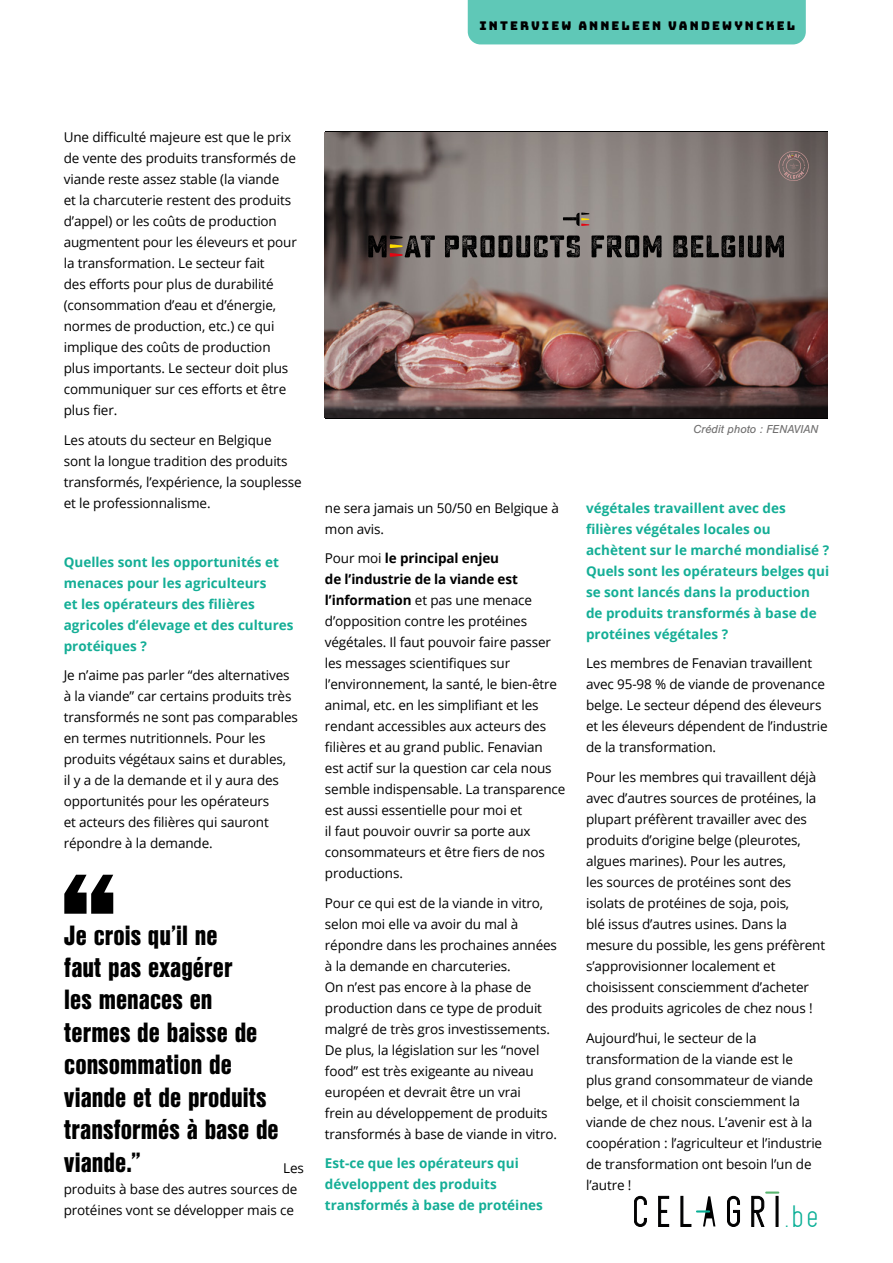
<style>
.page{position:relative;width:893px;height:1263px;background:#fff}
.page>*{position:absolute;margin:0;border:0;box-sizing:border-box;transform-origin:0 0}
.t1{font:29.55px "Megan June";color:#0aaf96}
.t2{font:900 27px/32.5px "Nimbus San Con L";color:#000}
.t3{font:13.5px/21px "Open Sans";letter-spacing:-.01em;color:#000}
.t4{font:700 13.5px/21px "Open Sans";color:#14ae96}
.t5{font:12px "Bungee";letter-spacing:.18em;color:#000}
.t6{font:italic 12px "Nimbus San";color:#706f6f}
.s1{font-weight:700}
</style>
<div class="page">
<img style="left:325px;top:132px;width:502px;height:285px">
<svg style="left:445px;top:235px;width:135px;height:22px;background:#464342"></svg>
<svg style="left:591px;top:235px;width:71px;height:22px;background:#43403e"></svg>
<svg style="left:673px;top:235px;width:111px;height:22px;background:#3d3a38"></svg>
<svg style="left:368px;top:235px;width:67px;height:22px"></svg>
<svg style="left:563px;top:213px;width:26px;height:13px"></svg>
<svg style="left:779px;top:151px;width:30px;height:30px"></svg>
<div style="left:468px;top:0;width:338px;height:44px;background:#5fc8b7"></div>
<svg style="left:64px;top:875px;width:49px;height:39px"></svg>
<svg style="left:634px;top:1196px;width:13px;height:31px"></svg>
<svg style="left:658px;top:1196px;width:11px;height:31px"></svg>
<svg style="left:727px;top:1196px;width:13px;height:31px"></svg>
<svg style="left:681px;top:1196px;width:34px;height:31px"></svg>
<svg style="left:751px;top:1191px;width:28px;height:36px"></svg>
<p class="t5" style="left:479px;top:19px;width:317px">INTERVIEW ANNELEEN VANDEWYNCKEL</p>
<p class="t3" style="left:64px;top:126px;width:235px">Une difficulté majeure est que le prix de vente des produits transformés de viande reste assez stable (la viande<br>et la charcuterie restent des produits d’appel) or les coûts de production augmentent pour les éleveurs et pour la transformation. Le secteur fait<br>des efforts pour plus de durabilité (consommation d’eau et d’énergie, normes de production, etc.) ce qui implique des coûts de production plus importants. Le secteur doit plus communiquer sur ces efforts et être plus fier.</p>
<p class="t3" style="left:64px;top:429px;width:239px">Les atouts du secteur en Belgique sont la longue tradition des produits transformés, l’expérience, la souplesse et le professionnalisme.</p>
<p class="t4" style="left:64px;top:551px;width:231px">Quelles sont les opportunités et menaces pour les agriculteurs<br>et les opérateurs des filières agricoles d’élevage et des cultures protéiques ?</p>
<p class="t3" style="left:64px;top:664px;width:236px">Je n’aime pas parler “des alternatives à la viande” car certains produits très transformés ne sont pas comparables en termes nutritionnels. Pour les produits végétaux sains et durables,<br>il y a de la demande et il y aura des opportunités pour les opérateurs<br>et acteurs des filières qui sauront répondre à la demande.</p>
<h2 class="t2" style="left:64px;top:917px;width:216px">Je crois qu’il ne<br>faut pas exagérer<br>les menaces en termes de baisse de consommation de viande et de produits transformés à base de viande.”</h2>
<p class="t3" style="left:64px;top:1157px;width:242px;text-indent:220px">Les produits à base des autres sources de protéines vont se développer mais ce</p>
<p class="t6" style="left:693px;top:422px;width:127px">Crédit photo : FENAVIAN</p>
<p class="t3" style="left:325px;top:497px;width:235px">ne sera jamais un 50/50 en Belgique à mon avis.</p>
<p class="t3" style="left:325px;top:547px;width:242px">Pour moi <span class="s1">le principal enjeu<br>de l’industrie de la viande est l’information</span> et pas une menace d’opposition contre les protéines végétales. Il faut pouvoir faire passer les messages scientifiques sur l’environnement, la santé, le bien-être animal, etc. en les simplifiant et les rendant accessibles aux acteurs des filières et au grand public. Fenavian<br>est actif sur la question car cela nous semble indispensable. La transparence est aussi essentielle pour moi et<br>il faut pouvoir ouvrir sa porte aux consommateurs et être fiers de nos productions.</p>
<p class="t3" style="left:325px;top:892px;width:234px">Pour ce qui est de la viande in vitro, selon moi elle va avoir du mal à répondre dans les prochaines années à la demande en charcuteries.<br>On n’est pas encore à la phase de production dans ce type de produit malgré de très gros investissements.<br>De plus, la législation sur les “novel food” est très exigeante au niveau européen et devrait être un vrai<br>frein au développement de produits transformés à base de viande in vitro.</p>
<p class="t4" style="left:325px;top:1152px;width:220px">Est-ce que les opérateurs qui développent des produits transformés à base de protéines</p>
<p class="t4" style="left:586px;top:497px;width:245px">végétales travaillent avec des filières végétales locales ou achètent sur le marché mondialisé ?<br>Quels sont les opérateurs belges qui se sont lancés dans la production de produits transformés à base de protéines végétales ?</p>
<p class="t3" style="left:586px;top:653px;width:243px">Les membres de Fenavian travaillent avec 95-98 % de viande de provenance belge. Le secteur dépend des éleveurs et les éleveurs dépendent de l’industrie de la transformation.</p>
<p class="t3" style="left:586px;top:766px;width:241px">Pour les membres qui travaillent déjà avec d’autres sources de protéines, la plupart préfèrent travailler avec des produits d’origine belge (pleurotes, algues marines). Pour les autres,<br>les sources de protéines sont des isolats de protéines de soja, pois,<br>blé issus d’autres usines. Dans la mesure du possible, les gens préfèrent s’approvisionner localement et choisissent consciemment d’acheter des produits agricoles de chez nous !</p>
<p class="t3" style="left:586px;top:1027px;width:238px">Aujourd’hui, le secteur de la transformation de la viande est le plus grand consommateur de viande belge, et il choisit consciemment la viande de chez nous. L’avenir est à la coopération : l’agriculteur et l’industrie de transformation ont besoin l’un de l’autre !</p>
<h1 class="t1" style="left:786px;top:1200px;width:35px">.be</h1>
</div>
